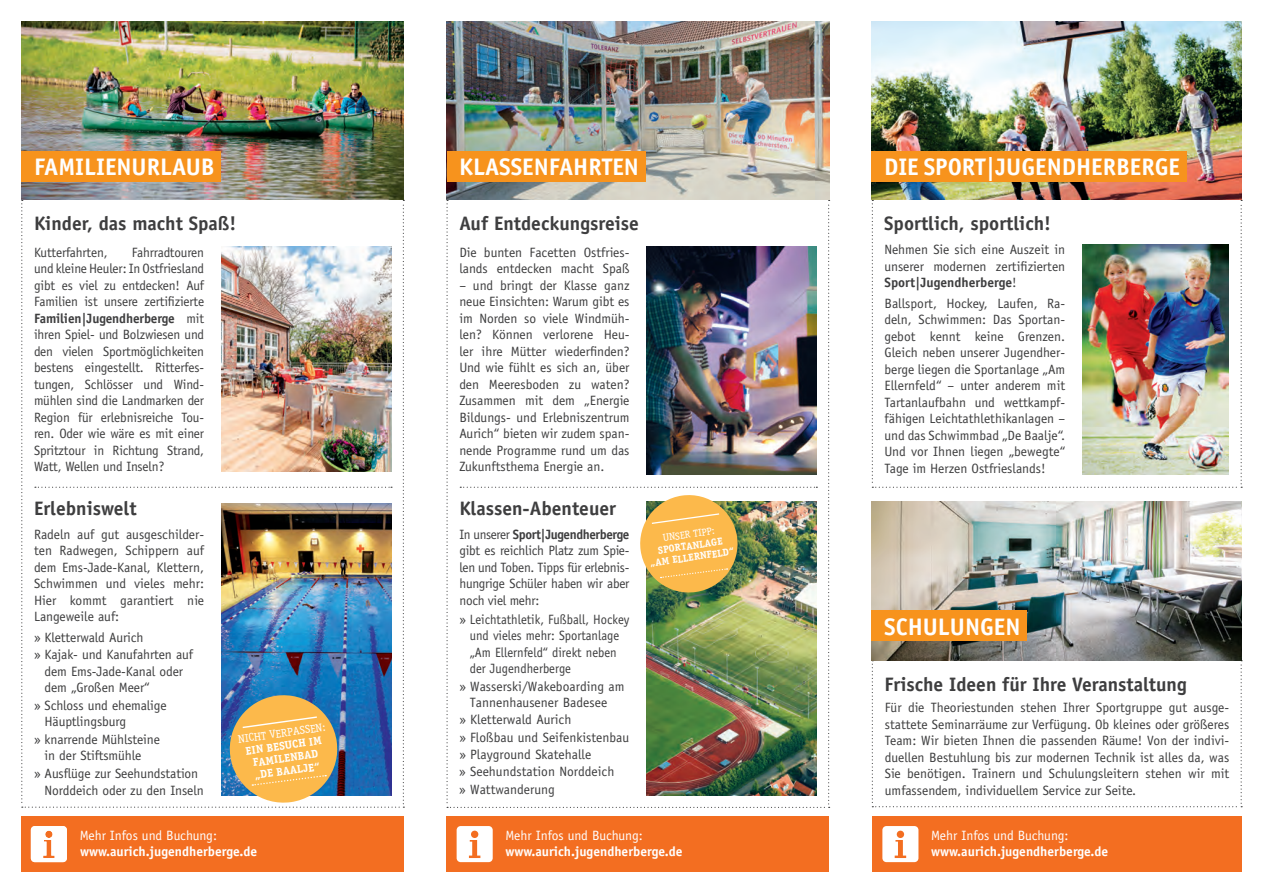
<style>
.page{position:relative;width:1263px;height:893px;background:#fff}
.page>*{position:absolute;margin:0;border:0;box-sizing:border-box;transform-origin:0 0}
.t1{font:700 24px "Officina Sans Std";color:#fff}
.t2{font:700 19.5px "Officina Sans Std";color:#3e3e3f}
.t3{font:13.5px/16.5px "Officina Sans Std";color:#3e3e3f;text-align:justify}
.t4{font:700 13.5px "Officina Sans Std";color:#fff}
.t5{font:13.5px "Officina Sans Std";color:#3e3e3f;scale:.93 1}
.t6{font:13.5px "Officina Sans Std";color:#fff}
.t7{font:700 11.25px/12.8px "Officina Serif";color:#fff;text-align:center}
.t8{font:11.25px "Officina Serif";color:#fff}
.t9{font:700 10.2px/11.6px "Officina Serif";color:#fff;text-align:center}
.t10{font:10.2px "Officina Serif";color:#fff}
.s1{font-weight:700}
</style>
<div class="page">
<div style="left:21px;top:816px;width:383px;height:56px;background:#f36e21"></div>
<div style="left:446px;top:816px;width:383px;height:56px;background:#f36e21"></div>
<div style="left:872px;top:816px;width:370px;height:56px;background:#f36e21"></div>
<svg style="left:31px;top:826px;width:36px;height:36px"></svg>
<svg style="left:457px;top:826px;width:36px;height:36px"></svg>
<svg style="left:882px;top:826px;width:36px;height:36px"></svg>
<svg style="left:872px;top:200px;width:370px;height:288px"></svg>
<svg style="left:872px;top:660px;width:370px;height:147px"></svg>
<img style="left:21px;top:21px;width:383px;height:179px">
<img style="left:446px;top:21px;width:383px;height:179px">
<img style="left:872px;top:21px;width:370px;height:179px">
<img style="left:872px;top:502px;width:370px;height:158px">
<img style="left:1082px;top:244px;width:147px;height:230px">
<div style="left:21px;top:151px;width:200px;height:30px;background:#f7931d"></div>
<div style="left:446px;top:151px;width:199px;height:30px;background:#f7931d"></div>
<div style="left:871px;top:151px;width:315px;height:30px;background:#f7931d"></div>
<div style="left:871px;top:611px;width:156px;height:30px;background:#f7931d"></div>
<img style="left:21px;top:200px;width:383px;height:608px">
<img style="left:446px;top:200px;width:384px;height:608px">
<h1 class="t1" style="left:34px;top:152px;width:182px">FAMILIENURLAUB</h1>
<h1 class="t1" style="left:459px;top:152px;width:181px">KLASSENFAHRTEN</h1>
<h1 class="t1" style="left:884px;top:152px;width:297px">DIE SPORT|JUGENDHERBERGE</h1>
<h2 class="t2" style="left:34px;top:211px;width:204px">Kinder, das macht Spaß!</h2>
<h2 class="t2" style="left:459px;top:211px;width:181px">Auf Entdeckungsreise</h2>
<h2 class="t2" style="left:884px;top:211px;width:168px">Sportlich, sportlich!</h2>
<p class="t3" style="left:34px;top:244px;width:172px;text-indent:98px">Fahrradtouren und kleine Heuler: In Ostfriesland gibt es viel zu entdecken! Auf Familien ist unsere zertifizierte <span class="s1">Familien|Jugendherberge</span> mit ihren Spiel- und Bolzwiesen und den vielen Sportmöglichkeiten bestens eingestellt. Ritterfes&shy;tungen, Schlösser und Wind&shy;mühlen sind die Landmarken der Region für erlebnisreiche Tou&shy;ren. Oder wie wäre es mit einer Spritztour in Richtung Strand, Watt, Wellen und Inseln?</p>
<p class="t3" style="left:459px;top:244px;width:172px">Die bunten Facetten Ostfries&shy;lands entdecken macht Spaß</p>
<p class="t3" style="left:34px;top:244px;width:75px">Kutterfahrten,</p>
<p class="t3" style="left:459px;top:277px;width:172px">– und bringt der Klasse ganz neue Einsichten: Warum gibt es im Norden so viele Windmüh&shy;len? Können verlorene Heu&shy;ler ihre Mütter wiederfinden?<br>Und wie fühlt es sich an, über den Meeresboden zu waten?<br>Zusammen mit dem „Energie Bildungs- und Erlebniszentrum Aurich“ bieten wir zudem span&shy;nende Programme rund um das Zukunftsthema Energie an.</p>
<h2 class="t2" style="left:34px;top:497px;width:104px">Erlebniswelt</h2>
<h2 class="t2" style="left:459px;top:497px;width:158px">Klassen-Abenteuer</h2>
<p class="t3" style="left:34px;top:526px;width:172px">Radeln auf gut ausgeschilder&shy;ten Radwegen, Schippern auf dem Ems-Jade-Kanal, Klettern, Schwimmen und vieles mehr:<br>Hier kommt garantiert nie Langeweile auf:</p>
<p class="t3" style="left:34px;top:629px;width:111px">» Kletterwald Aurich</p>
<p class="t3" style="left:34px;top:646px;width:160px">» Kajak- und Kanufahrten auf</p>
<p class="t3" style="left:45px;top:663px;width:140px">dem Ems-Jade-Kanal oder</p>
<p class="t3" style="left:45px;top:679px;width:107px">dem „Großen Meer“</p>
<p class="t3" style="left:34px;top:697px;width:134px">» Schloss und ehemalige</p>
<p class="t3" style="left:45px;top:714px;width:83px">Häuptlingsburg</p>
<p class="t3" style="left:34px;top:731px;width:127px">» knarrende Mühlsteine</p>
<p class="t3" style="left:45px;top:748px;width:98px">in der Stiftsmühle</p>
<p class="t3" style="left:34px;top:765px;width:166px">» Ausflüge zur Seehundstation</p>
<p class="t3" style="left:45px;top:782px;width:161px">Norddeich oder zu den Inseln</p>
<p class="t8" style="left:238px;top:732px;width:89px;rotate:-8deg">NICHT VERPASSEN:</p>
<p class="t7" style="left:245px;top:744px;width:78px;rotate:-8deg">EIN BESUCH IM<br>FAMILENBAD „DE BAALJE“</p>
<p class="t3" style="left:459px;top:526px;width:172px">In unserer <span class="s1">Sport|Jugendherberge </span>gibt es reichlich Platz zum Spie&shy;len und Toben. Tipps für erlebnis&shy;hungrige Schüler haben wir aber noch viel mehr:</p>
<p class="t3" style="left:459px;top:611px;width:172px">» Leichtathletik, Fußball, Hockey</p>
<p class="t5" style="left:470px;top:628px;width:162px">und vieles mehr: Sportanlage</p>
<p class="t5" style="left:470px;top:644px;width:159px">„Am Ellernfeld“ direkt neben</p>
<p class="t5" style="left:470px;top:661px;width:110px">der Jugendherberge</p>
<p class="t3" style="left:459px;top:678px;width:167px">» Wasserski/Wakeboarding am</p>
<p class="t3" style="left:470px;top:694px;width:139px">Tannenhausener Badesee</p>
<p class="t3" style="left:459px;top:712px;width:114px">» Kletterwald Aurich</p>
<p class="t3" style="left:459px;top:729px;width:171px">» Floßbau und Seifenkistenbau</p>
<p class="t3" style="left:459px;top:746px;width:134px">» Playground Skatehalle</p>
<p class="t3" style="left:459px;top:764px;width:157px">» Seehundstation Norddeich</p>
<p class="t3" style="left:459px;top:781px;width:97px">» Wattwanderung</p>
<p class="t10" style="left:662px;top:532px;width:54px;rotate:-8deg">UNSER TIPP:</p>
<p class="t9" style="left:648px;top:546px;width:86px;rotate:-8deg">SPORTANLAGE „AM ELLERNFELD“</p>
<p class="t3" style="left:884px;top:241px;width:182px">Nehmen Sie sich eine Auszeit in unserer modernen zertifizierten <span class="s1">Sport|Jugendherberge</span>!</p>
<p class="t3" style="left:884px;top:295px;width:182px">Ballsport, Hockey, Laufen, Ra&shy;deln, Schwimmen: Das Sportan&shy;gebot kennt keine Grenzen.<br>Gleich neben unserer Jugendher&shy;berge liegen die Sportanlage „Am Ellernfeld“ – unter anderem mit Tartanlaufbahn und wettkampf&shy;fähigen Leichtathlethikanlagen – und das Schwimmbad „De Baalje“.<br>Und vor Ihnen liegen „bewegte“ Tage im Herzen Ostfrieslands!</p>
<h1 class="t1" style="left:884px;top:611px;width:138px">SCHULUNGEN</h1>
<h2 class="t2" style="left:884px;top:672px;width:304px">Frische Ideen für Ihre Veranstaltung</h2>
<p class="t3" style="left:885px;top:699px;width:346px">Für die Theoriestunden stehen Ihrer Sportgruppe gut ausge&shy;stattete Seminarräume zur Verfügung. Ob kleines oder größeres Team: Wir bieten Ihnen die passenden Räume! Von der indivi&shy;duellen Bestuhlung bis zur modernen Technik ist alles da, was Sie benötigen. Trainern und Schulungsleitern stehen wir mit umfassendem, individuellem Service zur Seite.</p>
<p class="t6" style="left:80px;top:827px;width:139px">Mehr Infos und Buchung:</p>
<p class="t6" style="left:505px;top:827px;width:139px">Mehr Infos und Buchung:</p>
<p class="t6" style="left:931px;top:827px;width:139px">Mehr Infos und Buchung:</p>
<p class="t4" style="left:80px;top:843px;width:179px">www.aurich.jugendherberge.de</p>
<p class="t4" style="left:505px;top:843px;width:179px">www.aurich.jugendherberge.de</p>
<p class="t4" style="left:931px;top:843px;width:179px">www.aurich.jugendherberge.de</p>
</div>
